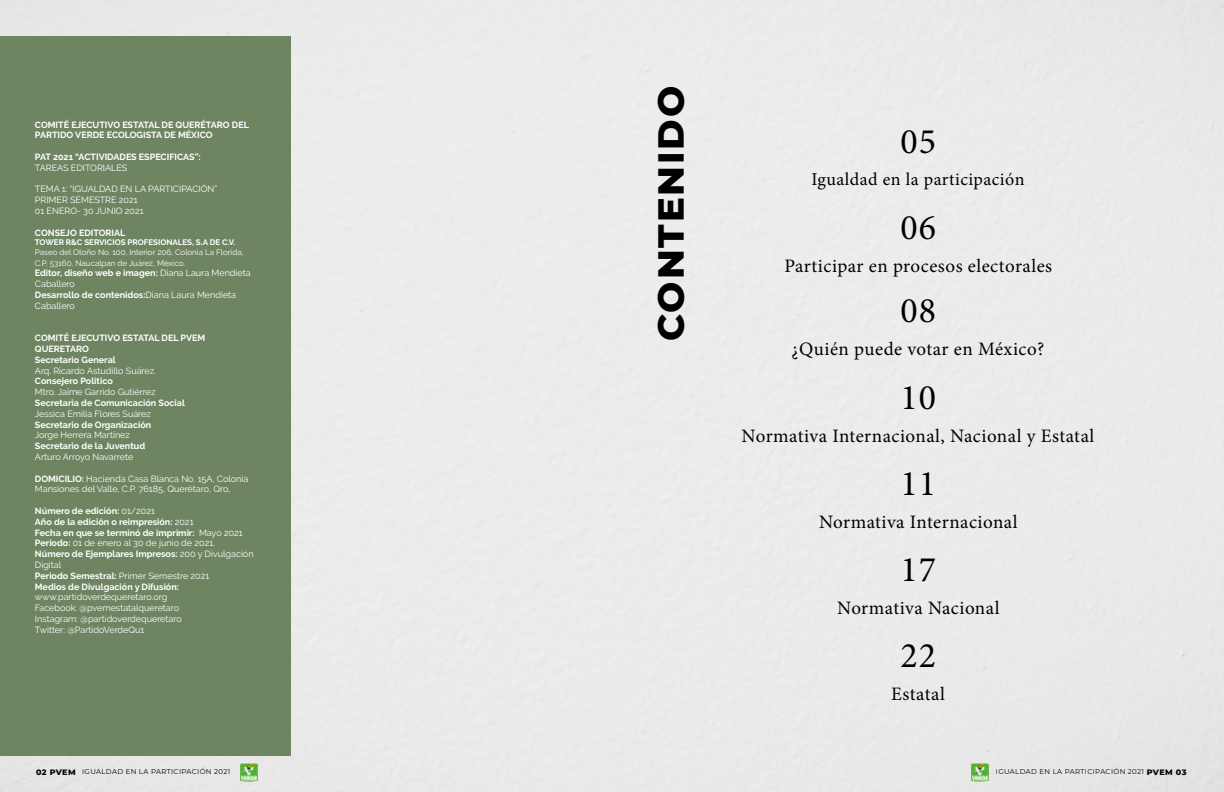
<style>
.page{position:relative;width:1224px;height:792px;background:#fff}
.page>*{position:absolute;margin:0;border:0;box-sizing:border-box;transform-origin:0 0}
.t1{font:800 37px "Montserrat";letter-spacing:.05em;color:#000}
.t2{font:36px "Minion Pro";letter-spacing:.025em;color:#000}
.t3{font:19px "Minion Pro";letter-spacing:.025em;color:#000}
.t4{font:18px "Minion Pro";letter-spacing:.025em;color:#000}
.t5{font:9px/10.8px "Raleway";color:#fff}
.t6{font:700 9px/10.8px "Raleway";color:#fff}
.t7{font:8px/10.8px "Raleway";color:#fff}
.t8{font:700 8px "Raleway";color:#fff}
.t9{font:800 8px "Montserrat";letter-spacing:.035em;color:#000}
.t10{font:7px "Montserrat";letter-spacing:.05em;color:#000}
.s1{font-weight:700}
.s2{font-weight:400}
.s3{font-weight:800;font-size:8px}
</style>
<div class="page">
<div style="left:0;top:36px;width:291px;height:720px;background:#6f8561"></div>
<img style="left:239px;top:763px;width:19px;height:19px">
<img style="left:970px;top:763px;width:19px;height:19px">
<p class="t6" style="left:35px;top:119px;width:216px">COMITÉ EJECUTIVO ESTATAL DE QUERÉTARO DEL<br>PARTIDO VERDE ECOLOGISTA DE MÉXICO</p>
<p class="t6" style="left:35px;top:151px;width:167px">PAT 2021 “ACTIVIDADES ESPECIFICAS”:</p>
<p class="t5" style="left:35px;top:162px;width:94px">TAREAS EDITORIALES</p>
<p class="t5" style="left:35px;top:184px;width:184px">TEMA 1: “IGUALDAD EN LA PARTICIPACIÓN”<br>PRIMER SEMESTRE 2021<br>01 ENERO- 30 JUNIO 2021</p>
<p class="t6" style="left:35px;top:227px;width:92px">CONSEJO EDITORIAL</p>
<p class="t8" style="left:35px;top:238px;width:202px">TOWER R&amp;C SERVICIOS PROFESIONALES, S.A DE C.V.</p>
<p class="t7" style="left:35px;top:246px;width:210px">Paseo del Otoño No. 100, Interior 206, Colonia La Florida,<br>C.P. 53160, Naucalpan de Juárez, México.</p>
<p class="t5" style="left:35px;top:268px;width:217px"><span class="s1">Editor, diseño web e imagen:</span> Diana Laura Mendieta<br>Caballero<br><span class="s1">Desarrollo de contenidos:</span>Diana Laura Mendieta<br>Caballero</p>
<p class="t6" style="left:35px;top:333px;width:172px">COMITÉ EJECUTIVO ESTATAL DEL PVEM<br>QUERETARO<br>Secretario General</p>
<p class="t5" style="left:35px;top:365px;width:122px">Arq. Ricardo Astudillo Suárez.</p>
<p class="t6" style="left:35px;top:376px;width:79px">Consejero Politico</p>
<p class="t5" style="left:35px;top:387px;width:122px">Mtro. Jaime Garrido Gutiérrez</p>
<p class="t6" style="left:35px;top:397px;width:151px">Secretaria de Comunicación Social</p>
<p class="t5" style="left:35px;top:408px;width:117px">Jessica Emilia Flores Suárez</p>
<p class="t6" style="left:35px;top:419px;width:118px">Secretario de Organización</p>
<p class="t5" style="left:35px;top:430px;width:96px">Jorge Herrera Martínez</p>
<p class="t6" style="left:35px;top:441px;width:112px">Secretario de la Juventud</p>
<p class="t5" style="left:35px;top:451px;width:100px">Arturo Arroyo Navarrete</p>
<p class="t5" style="left:35px;top:473px;width:215px"><span class="s1">DOMICILIO:</span> Hacienda Casa Blanca No. 15A, Colonia<br>Mansiones del Valle, C.P. 76185, Querétaro, Qro,</p>
<p class="t6" style="left:35px;top:505px;width:220px">Número de edición: <span class="s2">01/2021<br></span>Año de la edición o reimpresión: <span class="s2">2021<br></span>Fecha en que se terminó de imprimir: <span class="s2">Mayo 2021<br></span>Periodo: <span class="s2">01 de enero al 30 de junio de 2021.<br></span>Número de Ejemplares Impresos: <span class="s2">200 y Divulgación Digital<br></span>Periodo Semestral: <span class="s2">Primer Semestre 2021<br></span>Medios de Divulgación y Difusión:</p>
<p class="t5" style="left:35px;top:592px;width:148px">www.partidoverdequeretaro.org Facebook: @pvemestatalqueretaro Instagram: @partidoverdequeretaro Twitter: @PartidoVerdeQu1</p>
<p class="t10" style="left:36px;top:767px;width:196px"><span class="s3">02 PVEM</span> IGUALDAD EN LA PARTICIPACIÓN 2021</p>
<h1 class="t1" style="left:644px;top:341px;width:257px;rotate:-90deg">CONTENIDO</h1>
<h2 class="t2" style="left:901px;top:118px;width:37px">05</h2>
<h3 class="t4" style="left:811px;top:168px;width:215px">Igualdad en la participación</h3>
<h2 class="t2" style="left:901px;top:203px;width:37px">06</h2>
<h3 class="t3" style="left:784px;top:253px;width:269px">Participar en procesos electorales</h3>
<h2 class="t2" style="left:901px;top:287px;width:37px">08</h2>
<h3 class="t3" style="left:792px;top:337px;width:254px">¿Quién puede votar en México?</h3>
<h2 class="t2" style="left:901px;top:373px;width:37px">10</h2>
<h3 class="t3" style="left:742px;top:423px;width:354px">Normativa Internacional, Nacional y Estatal</h3>
<h2 class="t2" style="left:901px;top:459px;width:37px">11</h2>
<h3 class="t3" style="left:819px;top:509px;width:200px">Normativa Internacional</h3>
<h2 class="t2" style="left:901px;top:545px;width:37px">17</h2>
<h3 class="t3" style="left:837px;top:595px;width:164px">Normativa Nacional</h3>
<h2 class="t2" style="left:901px;top:631px;width:37px">22</h2>
<h3 class="t3" style="left:891px;top:681px;width:55px">Estatal</h3>
<p class="t10" style="left:996px;top:767px;width:150px">IGUALDAD EN LA PARTICIPACIÓN 2021</p>
<p class="t9" style="left:1147px;top:766px;width:41px">PVEM 03</p>
</div>
